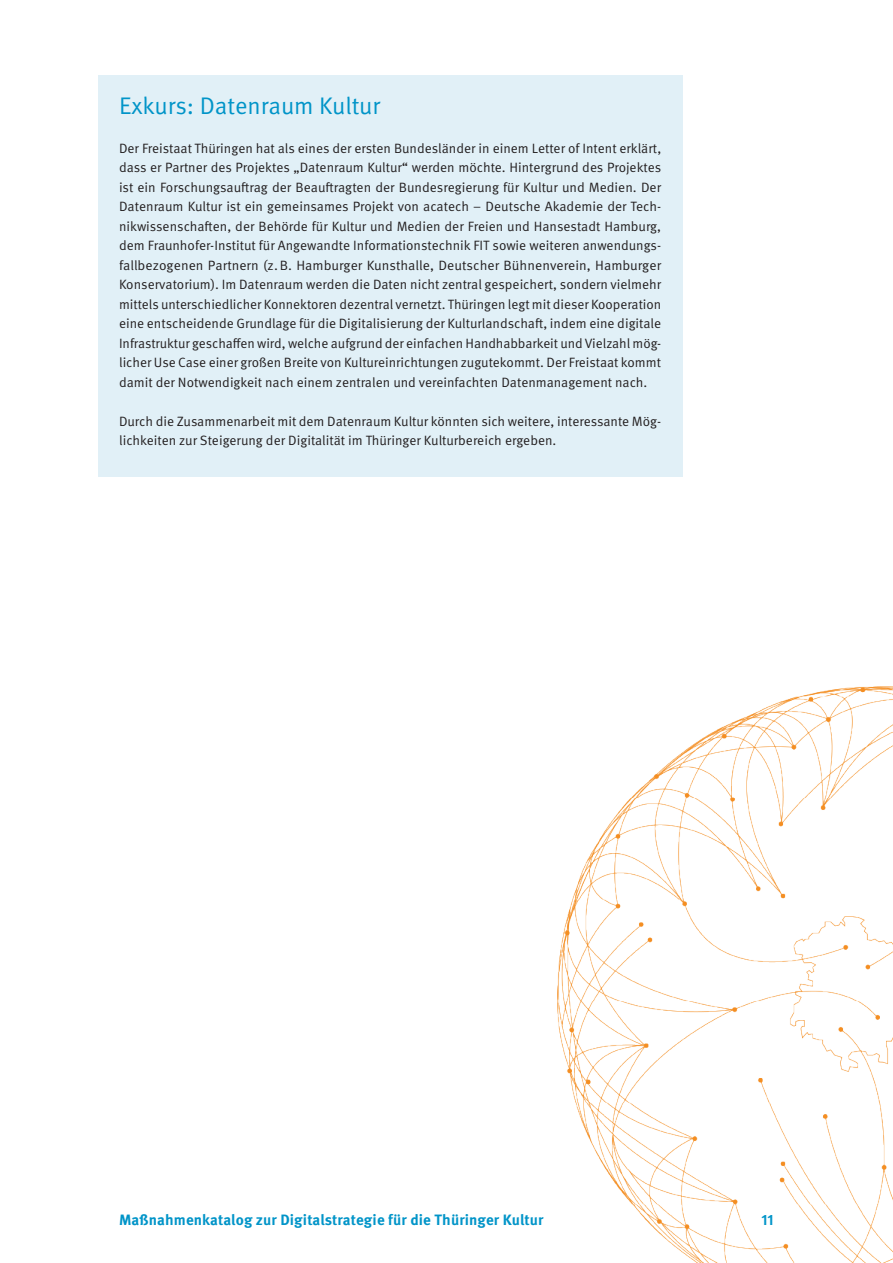
<style>
.page{position:relative;width:893px;height:1263px;background:#fff}
.page>*{position:absolute;margin:0;border:0;box-sizing:border-box;transform-origin:0 0}
.t1{font:24px "Meta Pro Norm";letter-spacing:-.005em;color:#0094c8}
.t2{font:700 15px "Meta Pro";letter-spacing:.01em;color:#0094c8}
.t3{font:13.5px/19.5px "Meta Pro Norm";color:#231f20;text-align:justify}
</style>
<div class="page">
<div style="left:98px;top:75px;width:584px;height:402px;background:#e1f0f7"></div>
<img style="left:557px;top:687px;width:336px;height:576px">
<h1 class="t1" style="left:119px;top:87px;width:263px">Exkurs: Datenraum Kultur</h1>
<p class="t3" style="left:119px;top:137px;width:544px">Der Freistaat Thüringen hat als eines der ersten Bundesländer in einem Letter of Intent erklärt, dass er Partner des Projektes „Datenraum Kultur“ werden möchte. Hintergrund des Projektes ist ein Forschungsauftrag der Beauftragten der Bundesregierung für Kultur und Medien. Der Datenraum Kultur ist ein gemeinsames Projekt von acatech – Deutsche Akademie der Tech&shy;nikwissenschaften, der Behörde für Kultur und Medien der Freien und Hansestadt Hamburg, dem Fraunhofer-Institut für Angewandte Informationstechnik FIT sowie weiteren anwendungs&shy;fallbezogenen Partnern (z.B. Hamburger Kunsthalle, Deutscher Bühnenverein, Hamburger Konservatorium). Im Datenraum werden die Daten nicht zentral gespeichert, sondern vielmehr mittels unterschiedlicher Konnektoren dezentral vernetzt. Thüringen legt mit dieser Kooperation eine entscheidende Grundlage für die Digitalisierung der Kulturlandschaft, indem eine digitale Infrastruktur geschaffen wird, welche aufgrund der einfachen Handhabbarkeit und Vielzahl mög&shy;licher Use Case einer großen Breite von Kultureinrichtungen zugutekommt. Der Freistaat kommt damit der Notwendigkeit nach einem zentralen und vereinfachten Datenmanagement nach.</p>
<p class="t3" style="left:119px;top:410px;width:544px">Durch die Zusammenarbeit mit dem Datenraum Kultur könnten sich weitere, interessante Mög&shy;lichkeiten zur Steigerung der Digitalität im Thüringer Kulturbereich ergeben.</p>
<p class="t2" style="left:119px;top:1208px;width:426px">Maßnahmenkatalog zur Digitalstrategie für die Thüringer Kultur</p>
<p class="t2" style="left:761px;top:1208px;width:14px">11</p>
</div>
